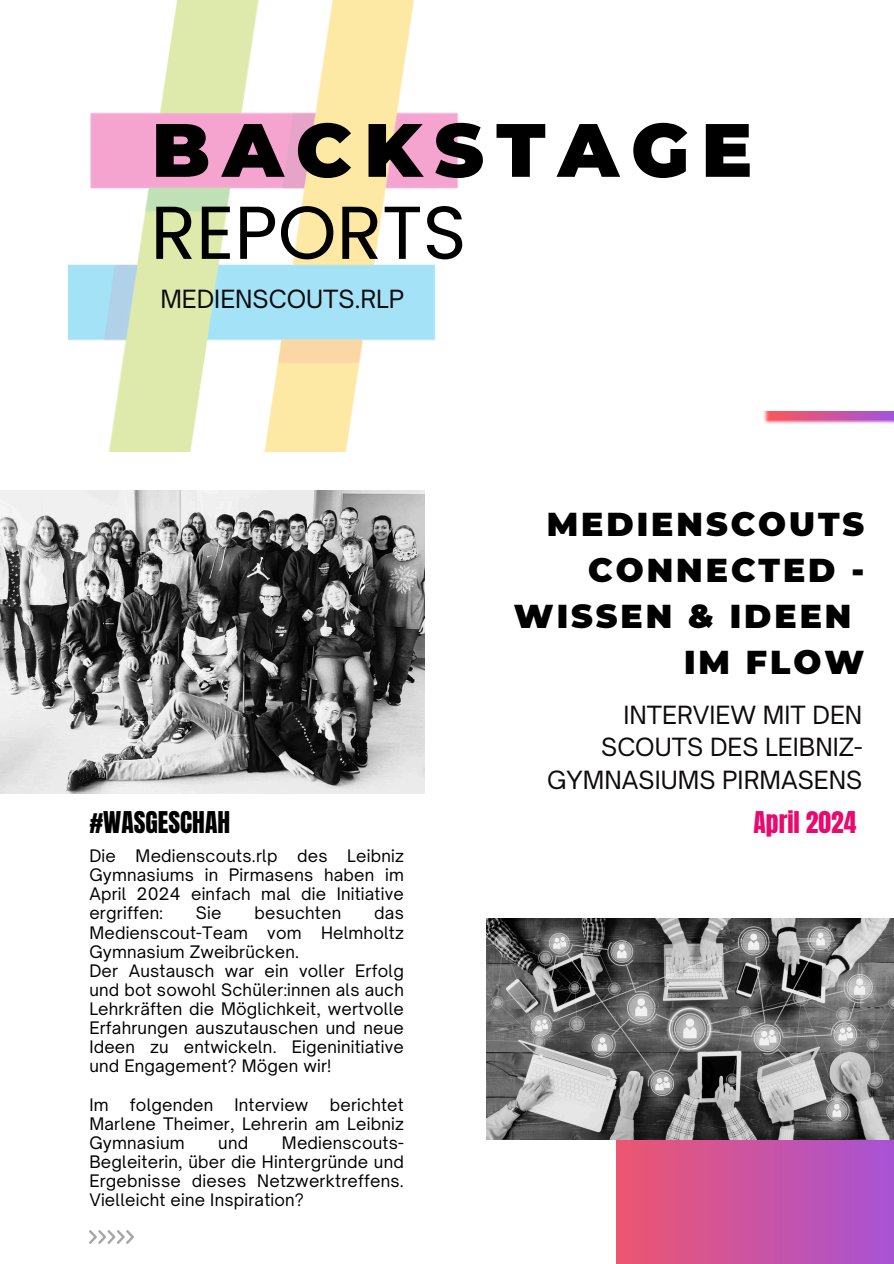
<style>
.page{position:relative;width:894px;height:1264px;background:#fff}
.page>*{position:absolute;margin:0;border:0;box-sizing:border-box;transform-origin:0 0}
.t1{font:900 75.3px "Montserrat";letter-spacing:.165em;color:#000}
.t2{font:74.85px "Poppins";color:#000}
.t3{font:900 33px "Montserrat";letter-spacing:.09em;color:#000}
.t4{font:25.5px "Anton";color:#000}
.t5{font:25.5px "Anton";color:#e80a6e}
.t6{font:24px/32.7px "Open Sauce One";color:#0e0b0c;text-align:right}
.t7{font:16.5px/19.2px "Open Sauce One";letter-spacing:.015em;color:#000;text-align:justify}
</style>
<div class="page">
<img style="left:616px;top:1139px;width:277px;height:124px">
<img style="left:763px;top:411px;width:129px;height:13px">
<img style="left:89px;top:1230px;width:44px;height:13px">
<img style="left:69px;top:0;width:389px;height:451px">
<img style="left:0;top:490px;width:424px;height:303px">
<img style="left:486px;top:918px;width:407px;height:221px">
<h1 class="t1" style="left:152px;top:104px;width:601px">BACKSTAGE</h1>
<h2 class="t2" style="left:150px;top:180px;width:317px">REPORTS</h2>
<h3 class="t6" style="left:160px;top:282px;width:245px">MEDIENSCOUTS.RLP</h3>
<h3 class="t4" style="left:89px;top:803px;width:142px">#WASGESCHAH</h3>
<p class="t7" style="left:89px;top:846px;width:316px">Die Medienscouts.rlp des Leibniz Gymnasiums in Pirmasens haben im April 2024 einfach mal die Initiative ergriffen:</p>
<p class="t7" style="left:196px;top:903px;width:27px">Sie</p>
<p class="t7" style="left:254px;top:903px;width:88px">besuchten</p>
<p class="t7" style="left:89px;top:903px;width:316px;text-align:left;text-indent:285px">das<br>Medienscout-Team vom Helmholtz<br>Gymnasium Zweibrücken.<br>Der Austausch war ein voller Erfolg und bot sowohl Schüler:innen als auch<br>Lehrkräften die Möglichkeit, wertvolle<br>Erfahrungen auszutauschen und neue<br>Ideen zu entwickeln. Eigeninitiative und Engagement? Mögen wir!</p>
<p class="t7" style="left:89px;top:1094px;width:21px">Im</p>
<p class="t7" style="left:130px;top:1094px;width:85px">folgenden</p>
<p class="t7" style="left:234px;top:1094px;width:75px">Interview</p>
<p class="t7" style="left:89px;top:1094px;width:316px;text-indent:240px">berichtet Marlene Theimer, Lehrerin am Leibniz Gymnasium</p>
<p class="t7" style="left:89px;top:1133px;width:316px;text-indent:192px">Medienscouts-Begleiterin, über die Hintergründe und Ergebnisse dieses Netzwerktreffens.<br>Vielleicht eine Inspiration?</p>
<p class="t7" style="left:218px;top:1133px;width:31px">und</p>
<h3 class="t3" style="left:546px;top:504px;width:319px">MEDIENSCOUTS</h3>
<h3 class="t3" style="left:588px;top:550px;width:277px">CONNECTED -</h3>
<h3 class="t3" style="left:514px;top:596px;width:339px">WISSEN &amp; IDEEN</h3>
<h3 class="t3" style="left:683px;top:642px;width:182px">IM FLOW</h3>
<h3 class="t6" style="left:547px;top:698px;width:316px">INTERVIEW MIT DEN<br>SCOUTS DES LEIBNIZ-<br>GYMNASIUMS PIRMASENS</h3>
<h3 class="t5" style="left:753px;top:803px;width:104px">April 2024</h3>
</div>
